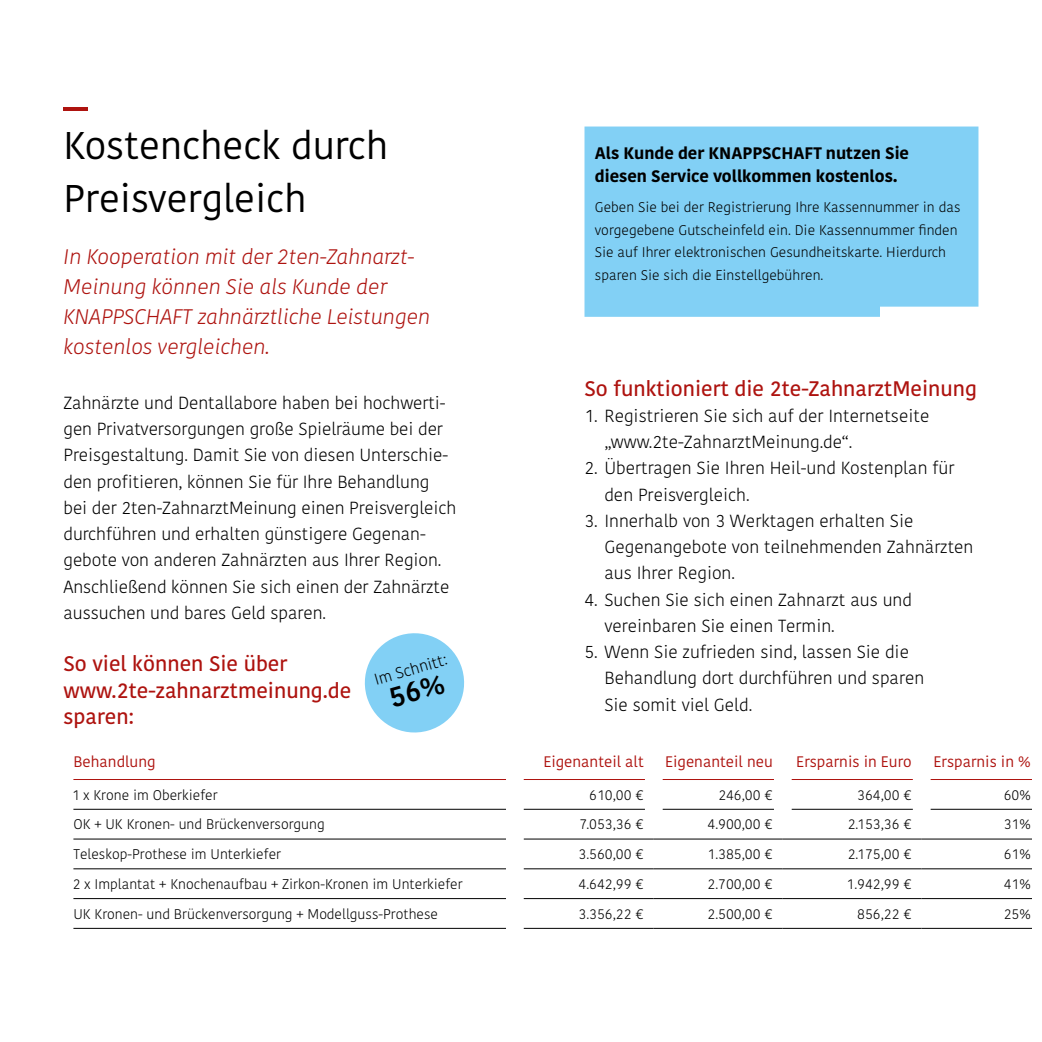
<style>
.page{position:relative;width:1042px;height:1042px;background:#fff}
.page>*{position:absolute;margin:0;border:0;box-sizing:border-box;transform-origin:0 0}
._03_Texte_Headline_Kohinoor_Regular_22pt{font:38.5px/52.5px "Kohinoor KBS";color:#000}
._03_Texte_Teaser_Kohinoor_Light_Italic_12{font:italic 300 21px/29.8px "Kohinoor KBS";color:#ae130f}
._03_Texte_Subheadline_Kohinoor_Medium_12p{font:500 21px/26.2px "Kohinoor KBS";color:#ae130f}
._03_Texte_Teaser_Kohinoor_Light_Italic_12-2{font:300 17.5px/26.2px "Kohinoor KBS";letter-spacing:-.005em;color:#000}
._03_Texte_Fließtext_Kohinoor_Light_10pt{font:300 17.5px/26.2px "Kohinoor KBS";color:#000}
._05_Infobox_Infobox_Headline_Kohinoor_Bol{font:700 16.62px/22.8px "Kohinoor KBS";color:#000}
._03_Texte_Fließtext_Kohinoor_Light_10pt-2{font:300 15.75px "Kohinoor KBS";color:#000}
._06_Tabelle_Diagramm_T_D_Rubrik_Kohinoor_{font:15.22px "Kohinoor KBS";color:#ae130f}
._06_Tabelle_Diagramm_T_D_Fließtext_Legend{font:300 14px "Kohinoor KBS";color:#000}
._05_Infobox_Infobox_Fließtext_Kohinoor_Li{font:300 14px/22.8px "Kohinoor KBS";color:#000}
._06_Tabelle_Diagramm_T_D_Zahlen_Kohinoor_{font:300 14px "Kohinoor KBS";color:#000}
</style>
<div class="page">
<hr style="left:63px;top:107px;width:25px;height:3px;background:#ae130f">
<div style="left:584px;top:126px;width:394px;height:191px;background:#82d0f5"></div>
<hr style="left:73px;top:809px;width:433px;height:1px;background:#000">
<hr style="left:523px;top:809px;width:122px;height:1px;background:#000">
<hr style="left:662px;top:809px;width:112px;height:1px;background:#000">
<hr style="left:791px;top:809px;width:122px;height:1px;background:#000">
<hr style="left:930px;top:809px;width:102px;height:1px;background:#000">
<hr style="left:73px;top:779px;width:433px;height:1px;background:#ae130f">
<hr style="left:523px;top:779px;width:122px;height:1px;background:#ae130f">
<hr style="left:662px;top:779px;width:112px;height:1px;background:#ae130f">
<hr style="left:791px;top:779px;width:122px;height:1px;background:#ae130f">
<hr style="left:930px;top:779px;width:102px;height:1px;background:#ae130f">
<hr style="left:73px;top:839px;width:433px;height:1px;background:#000">
<hr style="left:523px;top:839px;width:131px;height:1px;background:#000">
<hr style="left:654px;top:839px;width:129px;height:1px;background:#000">
<hr style="left:783px;top:839px;width:138px;height:1px;background:#000">
<hr style="left:921px;top:839px;width:111px;height:1px;background:#000">
<hr style="left:73px;top:868px;width:433px;height:1px;background:#000">
<hr style="left:523px;top:868px;width:131px;height:1px;background:#000">
<hr style="left:654px;top:868px;width:129px;height:1px;background:#000">
<hr style="left:783px;top:868px;width:138px;height:1px;background:#000">
<hr style="left:921px;top:868px;width:111px;height:1px;background:#000">
<hr style="left:73px;top:898px;width:433px;height:1px;background:#000">
<hr style="left:523px;top:898px;width:131px;height:1px;background:#000">
<hr style="left:654px;top:898px;width:129px;height:1px;background:#000">
<hr style="left:783px;top:898px;width:138px;height:1px;background:#000">
<hr style="left:921px;top:898px;width:111px;height:1px;background:#000">
<hr style="left:73px;top:928px;width:433px;height:1px;background:#000">
<hr style="left:523px;top:928px;width:131px;height:1px;background:#000">
<hr style="left:654px;top:928px;width:129px;height:1px;background:#000">
<hr style="left:783px;top:928px;width:138px;height:1px;background:#000">
<hr style="left:921px;top:928px;width:111px;height:1px;background:#000">
<svg style="left:364px;top:633px;width:101px;height:100px"></svg>
<h1 class="_03_Texte_Headline_Kohinoor_Regular_22pt" style="left:64px;top:120px;width:326px">Kostencheck durch<br>Preisvergleich</h1>
<p class="_03_Texte_Teaser_Kohinoor_Light_Italic_12" style="left:63px;top:242px;width:368px">In Kooperation mit der 2ten-Zahnarzt-Meinung können Sie als Kunde der KNAPPSCHAFT zahnärztliche Leistungen kostenlos vergleichen.</p>
<p class="_03_Texte_Teaser_Kohinoor_Light_Italic_12-2" style="left:63px;top:390px;width:394px">Zahnärzte und Dentallabore haben bei hochwerti&shy;gen Privatversorgungen große Spielräume bei der Preisgestaltung. Damit Sie von diesen Unterschie&shy;den profitieren, können Sie für Ihre Behandlung bei der 2ten-ZahnarztMeinung einen Preisvergleich durchführen und erhalten günstigere Gegenan&shy;gebote von anderen Zahnärzten aus Ihrer Region.<br>Anschließend können Sie sich einen der Zahnärzte aussuchen und bares Geld sparen.</p>
<h2 class="_03_Texte_Subheadline_Kohinoor_Medium_12p" style="left:63px;top:651px;width:289px">So viel können Sie über www.2te-zahnarztmeinung.de sparen:</h2>
<p class="_03_Texte_Fließtext_Kohinoor_Light_10pt-2" style="left:372px;top:670px;width:76px;rotate:-16deg">Im Schnitt:</p>
<p class="_05_Infobox_Infobox_Headline_Kohinoor_Bol" style="left:595px;top:142px;width:316px">Als Kunde der KNAPPSCHAFT nutzen Sie diesen Service vollkommen kostenlos.</p>
<p class="_05_Infobox_Infobox_Fließtext_Kohinoor_Li" style="left:595px;top:196px;width:367px">Geben Sie bei der Registrierung Ihre Kassennummer in das vorgegebene Gutscheinfeld ein. Die Kassennummer finden Sie auf Ihrer elektronischen Gesundheitskarte. Hierdurch sparen Sie sich die Einstellgebühren.</p>
<h2 class="_03_Texte_Subheadline_Kohinoor_Medium_12p" style="left:584px;top:376px;width:394px">So funktioniert die 2te-ZahnarztMeinung</h2>
<p class="_03_Texte_Fließtext_Kohinoor_Light_10pt" style="left:604px;top:403px;width:326px;text-indent:-20px">1. Registrieren Sie sich auf der Internetseite „www.2te-ZahnarztMeinung.de“.</p>
<p class="_03_Texte_Fließtext_Kohinoor_Light_10pt" style="left:604px;top:455px;width:351px;text-indent:-20px">2. Übertragen Sie Ihren Heil-und Kostenplan für den Preisvergleich.</p>
<p class="_03_Texte_Fließtext_Kohinoor_Light_10pt" style="left:604px;top:508px;width:371px;text-indent:-20px">3. Innerhalb von 3 Werktagen erhalten Sie<br>Gegenangebote von teilnehmenden Zahnärzten aus Ihrer Region.</p>
<p class="_03_Texte_Fließtext_Kohinoor_Light_10pt" style="left:604px;top:587px;width:309px;text-indent:-20px">4. Suchen Sie sich einen Zahnarzt aus und vereinbaren Sie einen Termin.</p>
<p class="_03_Texte_Fließtext_Kohinoor_Light_10pt" style="left:604px;top:639px;width:321px;text-indent:-20px">5. Wenn Sie zufrieden sind, lassen Sie die<br>Behandlung dort durchführen und sparen<br>Sie somit viel Geld.</p>
<p class="_06_Tabelle_Diagramm_T_D_Rubrik_Kohinoor_" style="left:73px;top:752px;width:84px">Behandlung</p>
<p class="_06_Tabelle_Diagramm_T_D_Rubrik_Kohinoor_" style="left:543px;top:752px;width:102px">Eigenanteil alt</p>
<p class="_06_Tabelle_Diagramm_T_D_Rubrik_Kohinoor_" style="left:665px;top:752px;width:109px">Eigenanteil neu</p>
<p class="_06_Tabelle_Diagramm_T_D_Rubrik_Kohinoor_" style="left:796px;top:752px;width:117px">Ersparnis in Euro</p>
<p class="_06_Tabelle_Diagramm_T_D_Rubrik_Kohinoor_" style="left:933px;top:752px;width:99px">Ersparnis in %</p>
<p class="_06_Tabelle_Diagramm_T_D_Fließtext_Legend" style="left:73px;top:786px;width:146px">1 x Krone im Oberkiefer</p>
<p class="_06_Tabelle_Diagramm_T_D_Zahlen_Kohinoor_" style="left:589px;top:786px;width:56px">610,00 €</p>
<p class="_06_Tabelle_Diagramm_T_D_Zahlen_Kohinoor_" style="left:718px;top:786px;width:56px">246,00 €</p>
<p class="_06_Tabelle_Diagramm_T_D_Zahlen_Kohinoor_" style="left:857px;top:786px;width:56px">364,00 €</p>
<p class="_06_Tabelle_Diagramm_T_D_Zahlen_Kohinoor_" style="left:1003px;top:786px;width:29px">60%</p>
<p class="_06_Tabelle_Diagramm_T_D_Fließtext_Legend" style="left:73px;top:815px;width:253px">OK + UK Kronen- und Brückenversorgung</p>
<p class="_06_Tabelle_Diagramm_T_D_Zahlen_Kohinoor_" style="left:579px;top:815px;width:66px">7.053,36 €</p>
<p class="_06_Tabelle_Diagramm_T_D_Zahlen_Kohinoor_" style="left:707px;top:815px;width:67px">4.900,00 €</p>
<p class="_06_Tabelle_Diagramm_T_D_Zahlen_Kohinoor_" style="left:847px;top:815px;width:66px">2.153,36 €</p>
<p class="_06_Tabelle_Diagramm_T_D_Zahlen_Kohinoor_" style="left:1003px;top:815px;width:29px">31%</p>
<p class="_06_Tabelle_Diagramm_T_D_Fließtext_Legend" style="left:73px;top:845px;width:209px">Teleskop-Prothese im Unterkiefer</p>
<p class="_06_Tabelle_Diagramm_T_D_Zahlen_Kohinoor_" style="left:578px;top:845px;width:67px">3.560,00 €</p>
<p class="_06_Tabelle_Diagramm_T_D_Zahlen_Kohinoor_" style="left:707px;top:845px;width:67px">1.385,00 €</p>
<p class="_06_Tabelle_Diagramm_T_D_Zahlen_Kohinoor_" style="left:847px;top:845px;width:66px">2.175,00 €</p>
<p class="_06_Tabelle_Diagramm_T_D_Zahlen_Kohinoor_" style="left:1003px;top:845px;width:29px">61%</p>
<p class="_06_Tabelle_Diagramm_T_D_Fließtext_Legend" style="left:73px;top:875px;width:391px">2 x Implantat + Knochenaufbau + Zirkon-Kronen im Unterkiefer</p>
<p class="_06_Tabelle_Diagramm_T_D_Zahlen_Kohinoor_" style="left:578px;top:875px;width:67px">4.642,99 €</p>
<p class="_06_Tabelle_Diagramm_T_D_Zahlen_Kohinoor_" style="left:707px;top:875px;width:67px">2.700,00 €</p>
<p class="_06_Tabelle_Diagramm_T_D_Zahlen_Kohinoor_" style="left:846px;top:875px;width:67px">1.942,99 €</p>
<p class="_06_Tabelle_Diagramm_T_D_Zahlen_Kohinoor_" style="left:1003px;top:875px;width:29px">41%</p>
<p class="_06_Tabelle_Diagramm_T_D_Fließtext_Legend" style="left:73px;top:905px;width:366px">UK Kronen- und Brückenversorgung + Modellguss-Prothese</p>
<p class="_06_Tabelle_Diagramm_T_D_Zahlen_Kohinoor_" style="left:578px;top:905px;width:67px">3.356,22 €</p>
<p class="_06_Tabelle_Diagramm_T_D_Zahlen_Kohinoor_" style="left:707px;top:905px;width:67px">2.500,00 €</p>
<p class="_06_Tabelle_Diagramm_T_D_Zahlen_Kohinoor_" style="left:857px;top:905px;width:56px">856,22 €</p>
<p class="_06_Tabelle_Diagramm_T_D_Zahlen_Kohinoor_" style="left:1003px;top:905px;width:29px">25%</p>
</div>
